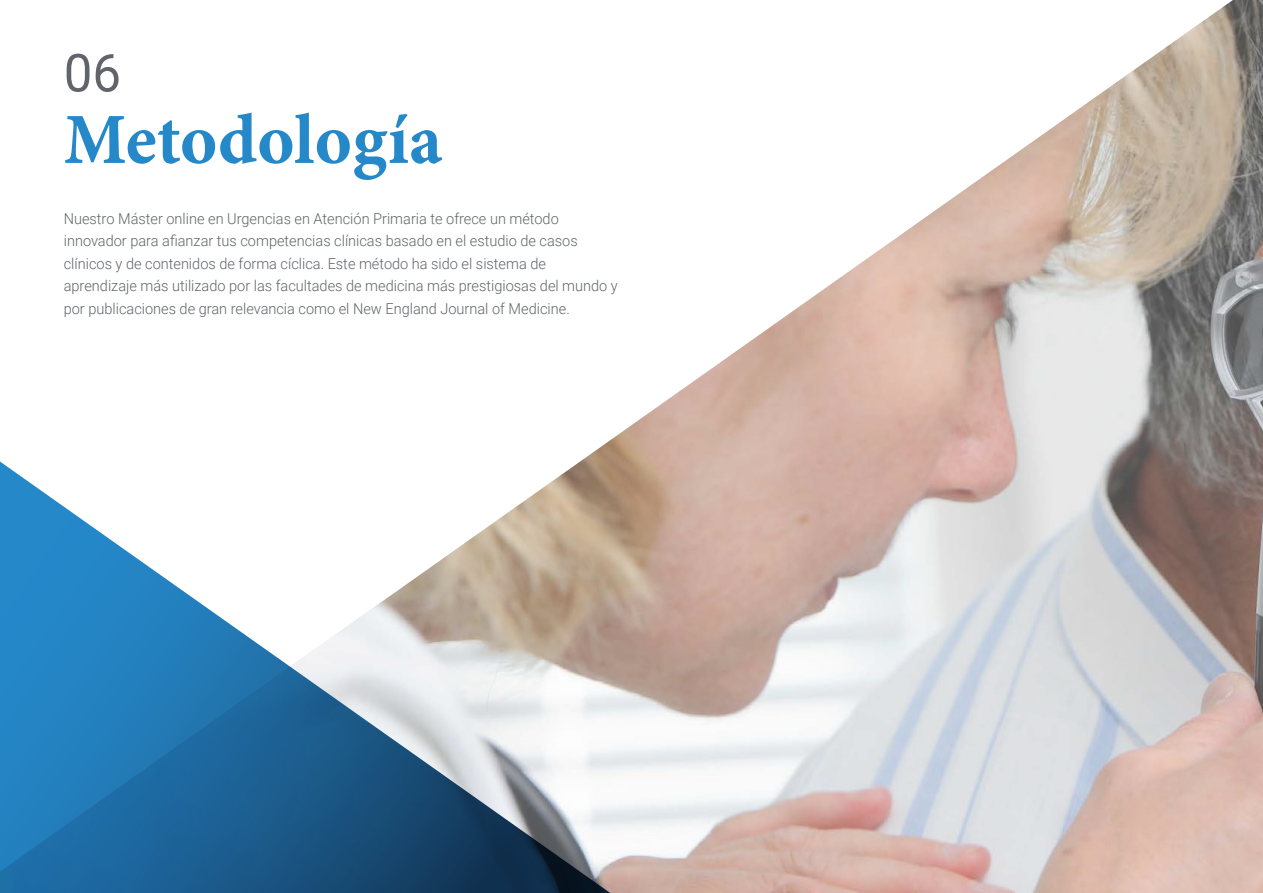
<style>
.page{position:relative;width:1263px;height:893px;background:#fff}
.page>*{position:absolute;margin:0;border:0;box-sizing:border-box;transform-origin:0 0}
.t1{font:72px "Minion Pro Bold Capt";letter-spacing:.005em;color:#2488c9}
.t2{font:52.5px "Roboto";color:#61646a}
.t3{font:300 15px/22.5px "Roboto";color:#61646a}
</style>
<div class="page">
<img style="left:602px;top:0;width:661px;height:893px">
<svg style="left:0;top:446px;width:640px;height:447px"></svg>
<h2 class="t2" style="left:64px;top:36px;width:59px">06</h2>
<h1 class="t1" style="left:64px;top:97px;width:380px">Metodología</h1>
<p class="t3" style="left:64px;top:207px;width:556px">Nuestro Máster online en Urgencias en Atención Primaria te ofrece un método innovador para afianzar tus competencias clínicas basado en el estudio de casos clínicos y de contenidos de forma cíclica. Este método ha sido el sistema de aprendizaje más utilizado por las facultades de medicina más prestigiosas del mundo y por publicaciones de gran relevancia como el New England Journal of Medicine.</p>
</div>
